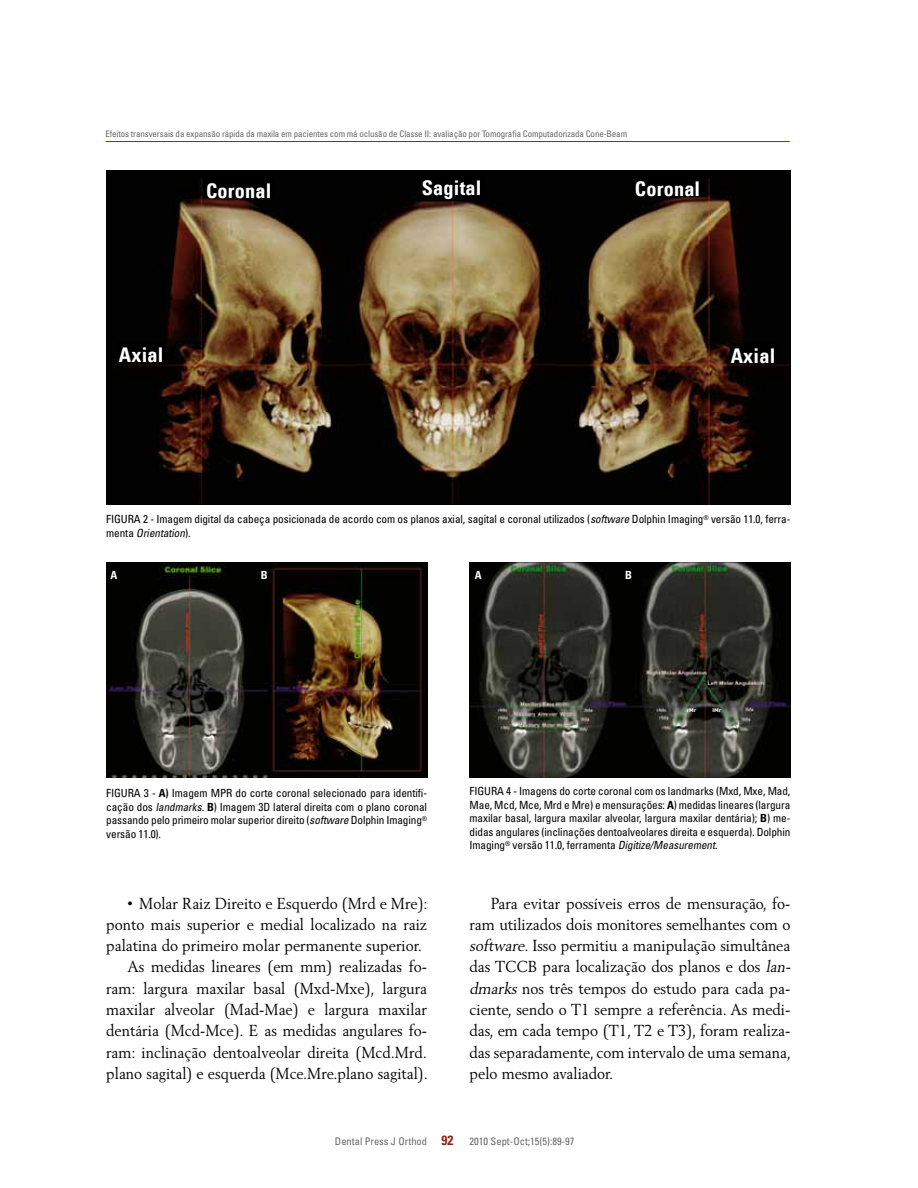
<style>
.page{position:relative;width:918px;height:1188px;background:#fff}
.page>*{position:absolute;margin:0;border:0;box-sizing:border-box;transform-origin:0 0}
.t1{font:700 condensed 20.25px "Univers";letter-spacing:.01em;color:#fff}
.t2{font:15.75px/21.3px "Berling";color:#000;scale:.95 1}
.t3{font:condensed 11.25px/13.5px "Univers";letter-spacing:-.01em;color:#000;text-align:justify}
.t4{font:700 condensed 11.25px "Univers";color:#fff}
.t5{font:condensed 10.5px "Univers";color:#686868}
.t6{font:condensed 9px "Univers";letter-spacing:-.015em;color:#686868}
.t7{font:700 4.95px "Verdana";color:#fff}
.s1{font-style:italic}
.s2{font-weight:700}
.s3{font-family:"Arial"}
.s4{font-weight:700;font-size:13.5px;color:#8b241a}
</style>
<div class="page">
<img style="left:106px;top:170px;width:684px;height:334px">
<img style="left:106px;top:563px;width:321px;height:215px">
<img style="left:470px;top:563px;width:320px;height:215px">
<svg style="left:109px;top:562px;width:10px;height:19px"></svg>
<svg style="left:473px;top:562px;width:11px;height:19px"></svg>
<svg style="left:260px;top:569px;width:9px;height:11px"></svg>
<svg style="left:624px;top:569px;width:9px;height:11px"></svg>
<hr style="left:106px;top:141px;width:684px;height:1px;background:#8b241a">
<div style="left:203px;top:178px;width:71px;height:20px;background:#000"></div>
<div style="left:632px;top:177px;width:71px;height:19px;background:#000"></div>
<div style="left:419px;top:176px;width:65px;height:25px;background:#000"></div>
<div style="left:118px;top:343px;width:47px;height:19px;background:#000"></div>
<div style="left:730px;top:343px;width:46px;height:20px;background:#000"></div>
<p class="t6" style="left:106px;top:128px;width:523px">Efeitos transversais da expansão rápida da maxila em pacientes com má oclusão de Classe II: avaliação por Tomografia Computadorizada Cone-Beam</p>
<p class="t1" style="left:206px;top:178px;width:67px">Coronal</p>
<p class="t1" style="left:422px;top:176px;width:61px">Sagital</p>
<p class="t1" style="left:635px;top:177px;width:67px">Coronal</p>
<p class="t1" style="left:119px;top:343px;width:46px">Axial</p>
<p class="t1" style="left:731px;top:343px;width:46px">Axial</p>
<p class="t3" style="left:106px;top:512px;width:686px">FIGURA 2 - Imagem digital da cabeça posicionada de acordo com os planos axial, sagital e coronal utilizados (<span class="s1">software</span> Dolphin Imaging<sup>®</sup> versão 11.0, ferra&shy;m e n t a <span class="s1">Orientation</span>) .</p>
<p class="t4" style="left:111px;top:568px;width:8px">A</p>
<p class="t4" style="left:261px;top:568px;width:8px">B</p>
<p class="t4" style="left:475px;top:568px;width:8px">A</p>
<p class="t4" style="left:625px;top:568px;width:8px">B</p>
<p class="t7" style="left:687px;top:707px;width:11px">rMr</p>
<p class="t7" style="left:713px;top:707px;width:10px">lMr</p>
<p class="t3" style="left:106px;top:786px;width:322px">FIGURA 3 - <span class="s2">A)</span> Imagem MPR do corte coronal selecionado para identifi&shy;cação dos <span class="s1">landmarks</span>. <span class="s2">B</span>) Imagem 3D lateral direita com o plano coronal passando pelo primeiro molar superior direito (<span class="s1">software</span> Dolphin Imaging<sup>® </sup>versão 11.0).</p>
<p class="t3" style="left:470px;top:785px;width:322px">FIGURA 4 - Imagens do corte coronal com os landmarks (Mxd, Mxe, Mad, Mae, Mcd, Mce, Mrd e Mre) e mensurações: <span class="s2">A</span>) medidas lineares (largura maxilar basal, largura maxilar alveolar, largura maxilar dentária); <span class="s2">B</span>) me&shy;didas angulares (inclinações dentoalveolares direita e esquerda). Dolphin Imaging<sup>®</sup> versão 11.0, ferramenta <span class="s1">Digitize/Measurement</span>.</p>
<p class="t2" style="left:128px;top:892px;width:318px"><span class="s3">•</span> Molar Raiz Direito e Esquerdo (Mrd e Mre):</p>
<p class="t2" style="left:106px;top:914px;width:339px">ponto mais superior e medial localizado na raiz</p>
<p class="t2" style="left:106px;top:935px;width:334px">palatina do primeiro molar permanente superior.</p>
<p class="t2" style="left:128px;top:956px;width:317px">As medidas lineares (em mm) realizadas fo-</p>
<p class="t2" style="left:106px;top:977px;width:339px">ram: largura maxilar basal (Mxd-Mxe), largura</p>
<p class="t2" style="left:106px;top:999px;width:339px">maxilar alveolar (Mad-Mae) e largura maxilar</p>
<p class="t2" style="left:106px;top:1020px;width:339px">dentária (Mcd-Mce). E as medidas angulares fo-</p>
<p class="t2" style="left:106px;top:1041px;width:339px">ram: inclinação dentoalveolar direita (Mcd.Mrd.</p>
<p class="t2" style="left:106px;top:1063px;width:340px">plano sagital) e esquerda (Mce.Mre.plano sagital).</p>
<p class="t2" style="left:470px;top:892px;width:343px;text-indent:21px">Para evitar possíveis erros de mensuração, fo&shy;ram utilizados dois monitores semelhantes com o <span class="s1">software</span>. Isso permitiu a manipulação simultânea das TCCB para localização dos planos e dos <span class="s1">lan&shy;dmarks</span> nos três tempos do estudo para cada pa&shy;ciente, sendo o T1 sempre a referência. As medi&shy;das, em cada tempo (T1, T2 e T3), foram realiza&shy;das separadamente, com intervalo de uma semana, pelo mesmo avaliador.</p>
<p class="t5" style="left:335px;top:1134px;width:241px">Dental Press J Orthod <span class="s4">92</span> 2010 Sept-Oct;15(5):89-97</p>
</div>
